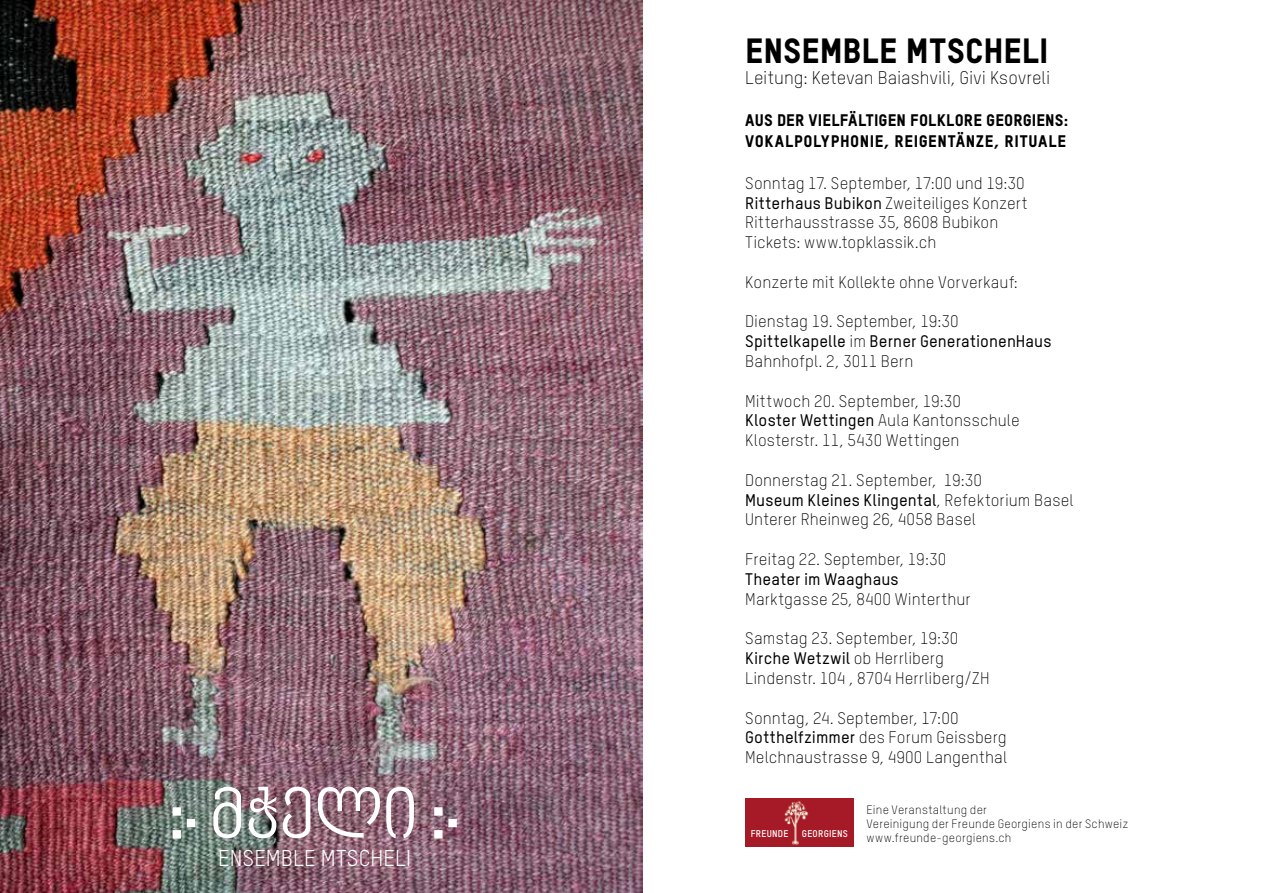
<style>
.page{position:relative;width:1263px;height:893px;background:#fff}
.page>*{position:absolute;margin:0;border:0;box-sizing:border-box;transform-origin:0 0}
.t1{font:69px "BPG Nino Mtavruli";color:#fff}
.t2{font:34.5px "TSTARPRO Headline";color:#000}
.t3{font:22.5px "TSTARPRO";letter-spacing:.005em;color:#fff}
.t4{font:300 18px "TSTARPRO";letter-spacing:.005em;color:#000}
.t5{font:300 16.5px/19.8px "TSTARPRO";letter-spacing:.005em;color:#000}
.t6{font:16.5px/21.6px "TSTARPRO Headline";letter-spacing:.025em;color:#000}
.t7{font:500 16.5px "TSTARPRO";letter-spacing:.005em;color:#000}
.t8{font:300 12px/14.4px "TSTARPRO";letter-spacing:.02em;color:#000}
.t9{font:700 9.6px "TSTARPRO";letter-spacing:.025em;color:#fff}
.s1{font-weight:700}
.s2{font-weight:500}
</style>
<div class="page">
<img style="left:0;top:0;width:642px;height:893px">
<div style="left:745px;top:798px;width:108px;height:48px;background:#a51a26"></div>
<img style="left:784px;top:802px;width:25px;height:43px">
<h1 class="t1" style="left:171px;top:784px;width:289px"><span class="s1">჻</span> მჭელი <span class="s1">჻</span></h1>
<h3 class="t3" style="left:218px;top:844px;width:194px">ENSEMBLE MTSCHELI</h3>
<h2 class="t2" style="left:745px;top:29px;width:305px">ENSEMBLE MTSCHELI</h2>
<p class="t4" style="left:745px;top:67px;width:306px">Leitung: Ketevan Baiashvili, Givi Ksovreli</p>
<p class="t6" style="left:745px;top:109px;width:325px">AUS DER VIELFÄLTIGEN FOLKLORE GEORGIENS:<br>VOKALPOLYPHONIE, REIGENTÄNZE, RITUALE</p>
<p class="t5" style="left:745px;top:173px;width:284px">Sonntag 17. September, 17:00 und 19:30<br><span class="s2">Ritterhaus Bubikon</span> Zweiteiliges Konzert Ritterhausstrasse 35, 8608 Bubikon Tickets: www.topklassik.ch</p>
<p class="t5" style="left:745px;top:272px;width:274px">Konzerte mit Kollekte ohne Vorverkauf:</p>
<p class="t5" style="left:745px;top:312px;width:308px">Dienstag 19. September, 19:30<br><span class="s2">Spittelkapelle</span> im <span class="s2">Berner GenerationenHaus<br></span>Bahnhofpl. 2, 3011 Bern</p>
<p class="t5" style="left:745px;top:391px;width:276px">Mittwoch 20. September, 19:30<br><span class="s2">Kloster Wettingen</span> Aula Kantonsschule<br>Klosterstr. 11, 5430 Wettingen</p>
<p class="t5" style="left:745px;top:470px;width:330px">Donnerstag 21. September, 19:30<br><span class="s2">Museum Kleines Klingental</span>, Refektorium Basel<br>Unterer Rheinweg 26, 4058 Basel</p>
<p class="t5" style="left:745px;top:549px;width:203px">Freitag 22. September, 19:30</p>
<p class="t7" style="left:745px;top:569px;width:155px">Theater im Waaghaus</p>
<p class="t5" style="left:745px;top:589px;width:227px">Marktgasse 25, 8400 Winterthur</p>
<p class="t5" style="left:745px;top:628px;width:246px">Samstag 23. September, 19:30<br><span class="s2">Kirche Wetzwil</span> ob Herrliberg<br>Lindenstr. 104 , 8704 Herrliberg/ZH</p>
<p class="t5" style="left:745px;top:708px;width:263px">Sonntag, 24. September, 17:00<br><span class="s2">Gotthelfzimmer</span> des Forum Geissberg<br>Melchnaustrasse 9, 4900 Langenthal</p>
<p class="t8" style="left:866px;top:802px;width:263px">Eine Veranstaltung der<br>Vereinigung der Freunde Georgiens in der Schweiz www.freunde-georgiens.ch</p>
<p class="t9" style="left:751px;top:827px;width:39px">FREUNDE</p>
<p class="t9" style="left:802px;top:827px;width:47px">GEORGIENS</p>
</div>
